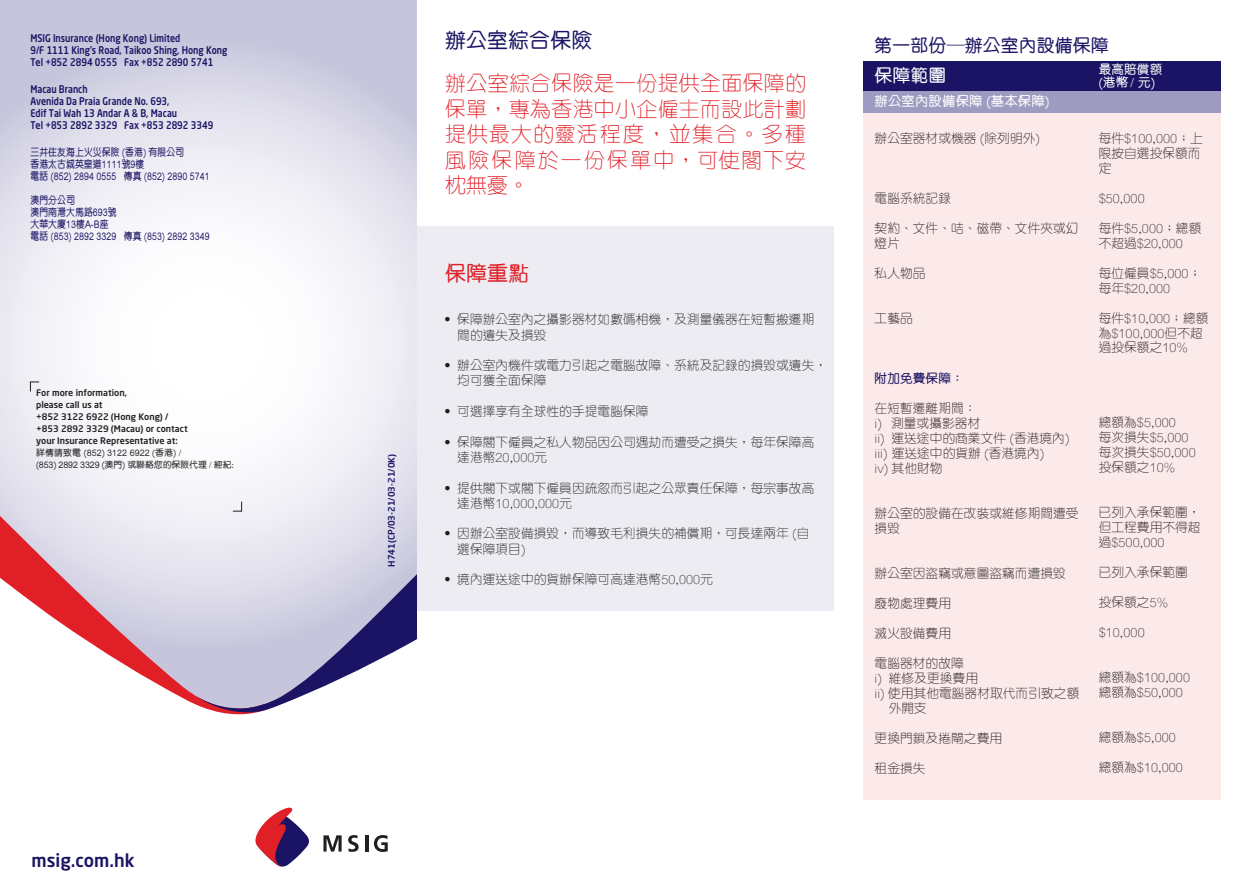
<style>
.page{position:relative;width:1251px;height:893px;background:#fff}
.page>*{position:absolute;margin:0;border:0;box-sizing:border-box;transform-origin:0 0}
.t1{font:300 21px/25.5px "M Yuen HK";letter-spacing:.045em;color:#e11f27;text-align:justify}
.t2{font:500 21px "M Yuen HK";color:#1b1464}
.t3{font:500 21px "M Yuen HK";color:#e11f27}
.t4{font:500 18px "M Yuen HK";color:#1b1464}
.t5{font:500 18px "Neo Sans Std";color:#1b1464}
.t6{font:500 18px "M Yuen HK";color:#fff}
.t7{font:500 13.5px "M Yuen HK";color:#fff}
.t8{font:300 12.75px/15px "M Yuen HK";color:#231f20}
.t9{font:500 12.75px/13.5px "M Yuen HK";color:#fff}
.t10{font:500 12.75px "M Yuen HK";color:#1b1464}
.t11{font:500 10.5px/12px "Neo Sans Std";color:#1b1464;scale:.85 1}
.t12{font:500 10.5px/12px "M Yuen HK";color:#1b1464;scale:.85 1}
.t13{font:500 9px/12px "Neo Sans Std";color:#231f20}
.t14{font:500 9px/12px "M Yuen HK";letter-spacing:-.02em;color:#231f20}
.t15{font:500 9px "Neo Sans Std";color:#1b1464}
</style>
<div class="page">
<div style="left:863px;top:102px;width:357px;height:697px;background:#fce9e9"></div>
<div style="left:416px;top:226px;width:417px;height:385px;background:#edecf3"></div>
<div style="left:863px;top:90px;width:357px;height:23px;background:#9e9bc0"></div>
<div style="left:863px;top:61px;width:357px;height:29px;background:#1b1464"></div>
<svg style="left:0;top:0;width:417px;height:540px"></svg>
<svg style="left:0;top:483px;width:315px;height:222px"></svg>
<svg style="left:196px;top:540px;width:221px;height:174px;background:#c1bed5"></svg>
<svg style="left:255px;top:807px;width:54px;height:60px"></svg>
<svg style="left:323px;top:835px;width:18px;height:17px"></svg>
<svg style="left:348px;top:835px;width:10px;height:17px"></svg>
<hr style="left:365px;top:835px;width:3px;height:17px;background:#231f20">
<svg style="left:374px;top:835px;width:13px;height:17px"></svg>
<svg style="left:30px;top:382px;width:9px;height:10px"></svg>
<svg style="left:232px;top:501px;width:10px;height:10px"></svg>
<p class="t11" style="left:30px;top:32px;width:233px">MSIG Insurance (Hong Kong) Limited<br>9/F 1111 King’s Road, Taikoo Shing, Hong Kong<br>Tel +852 2894 0555 Fax +852 2890 5741</p>
<p class="t11" style="left:30px;top:83px;width:216px">Macau Branch<br>Avenida Da Praia Grande No. 693,<br>Edif Tai Wah 13 Andar A &amp; B, Macau<br>Tel +853 2892 3329 Fax +853 2892 3349</p>
<p class="t12" style="left:30px;top:146px;width:212px">三井住友海上火災保險 (香港) 有限公司<br>香港太古城英皇道1111號9樓<br>電話 (852) 2894 0555 傳真 (852) 2890 5741</p>
<p class="t12" style="left:30px;top:194px;width:212px">澳門分公司<br>澳門南灣大馬路693號<br>大華大廈13樓A-B座<br>電話 (853) 2892 3329 傳真 (853) 2892 3349</p>
<p class="t13" style="left:36px;top:386px;width:153px">For more information,<br>please call us at<br>+852 3122 6922 (Hong Kong) / +853 2892 3329 (Macau) or contact your Insurance Representative at:</p>
<p class="t14" style="left:36px;top:446px;width:199px">詳情請致電 (852) 3122 6922 (香港) /<br>(853) 2892 3329 (澳門) 或聯絡您的保險代理 / 經紀:</p>
<h2 class="t5" style="left:32px;top:849px;width:105px">msig.com.hk</h2>
<p class="t15" style="left:385px;top:567px;width:114px;rotate:-90deg">H741(CP/03-21/03-21/0K)</p>
<h1 class="t2" style="left:445px;top:25px;width:148px">辦公室綜合保險</h1>
<h1 class="t1" style="left:445px;top:69px;width:362px">辦公室綜合保險是一份提供全面保障的保單，專為香港中小企僱主而設此計劃提供最大的靈活程度，並集合。多種風險保障於一份保單中，可使閣下安枕無憂。</h1>
<h1 class="t3" style="left:445px;top:258px;width:85px">保障重點</h1>
<p class="t8" style="left:457px;top:311px;width:358px;text-indent:-16px">‧ 保障辦公室內之攝影器材如數碼相機，及測量儀器在短暫搬遷期間的遺失及損毀</p>
<p class="t8" style="left:457px;top:357px;width:371px;text-indent:-16px">‧ 辦公室內機件或電力引起之電腦故障、系統及記錄的損毀或遺失，均可獲全面保障</p>
<p class="t8" style="left:441px;top:403px;width:209px">‧ 可選擇享有全球性的手提電腦保障</p>
<p class="t8" style="left:457px;top:434px;width:358px;text-indent:-16px">‧ 保障閣下僱員之私人物品因公司遇劫而遭受之損失，每年保障高達港幣20,000元</p>
<p class="t8" style="left:457px;top:479px;width:358px;text-indent:-16px">‧ 提供閣下或閣下僱員因疏忽而引起之公眾責任保障，每宗事故高達港幣10,000,000元</p>
<p class="t8" style="left:457px;top:525px;width:354px;text-indent:-16px">‧ 因辦公室設備損毀，而導致毛利損失的補償期，可長達兩年 (自選保障項目)</p>
<p class="t8" style="left:441px;top:571px;width:273px">‧ 境內運送途中的貨辦保障可高達港幣50,000元</p>
<h2 class="t4" style="left:874px;top:33px;width:235px">第一部份—辦公室內設備保障</h2>
<h2 class="t6" style="left:874px;top:63px;width:73px">保障範圍</h2>
<p class="t9" style="left:1098px;top:61px;width:65px">最高賠償額(港幣 / 元)</p>
<p class="t7" style="left:874px;top:92px;width:176px">辦公室內設備保障 (基本保障)</p>
<p class="t8" style="left:874px;top:130px;width:167px">辦公室器材或機器 (除列明外)</p>
<p class="t8" style="left:874px;top:190px;width:78px">電腦系統記錄</p>
<p class="t8" style="left:874px;top:220px;width:205px">契約、文件、咭、磁帶、文件夾或幻燈片</p>
<p class="t8" style="left:874px;top:265px;width:52px">私人物品</p>
<p class="t8" style="left:874px;top:310px;width:40px">工藝品</p>
<p class="t10" style="left:874px;top:369px;width:91px">附加免費保障：</p>
<p class="t8" style="left:874px;top:400px;width:196px">在短暫遷離期間：<br>i) 測量或攝影器材<br>ii) 運送途中的商業文件 (香港境內) iii) 運送途中的貨辦 (香港境內)<br>iv) 其他財物</p>
<p class="t8" style="left:874px;top:505px;width:205px">辦公室的設備在改裝或維修期間遭受損毀</p>
<p class="t8" style="left:874px;top:565px;width:193px">辦公室因盜竊或意圖盜竊而遭損毀</p>
<p class="t8" style="left:874px;top:595px;width:78px">廢物處理費用</p>
<p class="t8" style="left:874px;top:625px;width:78px">滅火設備費用</p>
<p class="t8" style="left:874px;top:655px;width:91px">電腦器材的故障</p>
<p class="t8" style="left:874px;top:670px;width:105px">i) 維修及更換費用</p>
<p class="t8" style="left:874px;top:685px;width:206px">ii) 使用其他電腦器材取代而引致之額</p>
<p class="t8" style="left:888px;top:700px;width:39px">外開支</p>
<p class="t8" style="left:874px;top:730px;width:129px">更換門鎖及捲閘之費用</p>
<p class="t8" style="left:874px;top:760px;width:52px">租金損失</p>
<p class="t8" style="left:1098px;top:130px;width:106px">每件$100,000；上限按自選投保額而定</p>
<p class="t8" style="left:1098px;top:190px;width:48px">$50,000</p>
<p class="t8" style="left:1098px;top:220px;width:104px">每件$5,000；總額不超過$20,000</p>
<p class="t8" style="left:1098px;top:265px;width:104px">每位僱員$5,000；每年$20,000</p>
<p class="t8" style="left:1098px;top:310px;width:111px">每件$10,000；總額為$100,000但不超過投保額之10%</p>
<p class="t8" style="left:1098px;top:415px;width:99px">總額為$5,000<br>每次損失$5,000每次損失$50,000投保額之10%</p>
<p class="t8" style="left:1098px;top:505px;width:103px;text-align:justify">已列入承保範圍，但工程費用不得超過$500,000</p>
<p class="t8" style="left:1098px;top:565px;width:91px">已列入承保範圍</p>
<p class="t8" style="left:1098px;top:595px;width:71px">投保額之5%</p>
<p class="t8" style="left:1098px;top:625px;width:48px">$10,000</p>
<p class="t8" style="left:1098px;top:670px;width:93px">總額為$100,000總額為$50,000</p>
<p class="t8" style="left:1098px;top:730px;width:79px">總額為$5,000</p>
<p class="t8" style="left:1098px;top:760px;width:86px">總額為$10,000</p>
</div>
